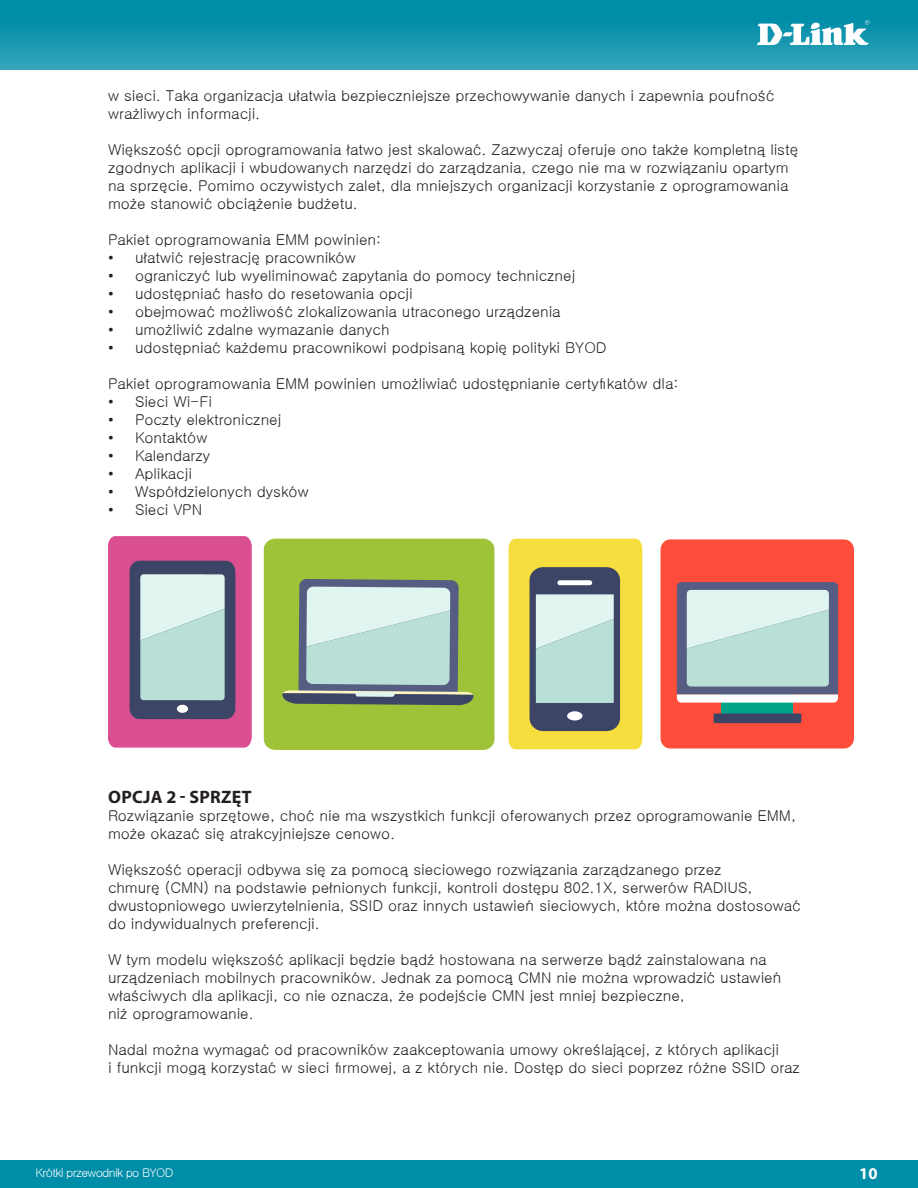
<style>
.page{position:relative;width:918px;height:1188px;background:#fff}
.page>*{position:absolute;margin:0;border:0;box-sizing:border-box;transform-origin:0 0}
.t1{font:700 18px "Myriad Pro";letter-spacing:.015em;color:#231f20}
.t2{font:700 16.5px "Myriad Pro";color:#fff}
.t3{font:15px/18px "Gulim";letter-spacing:-.005em;color:#231f20}
.t4{font:12px "Gulim";letter-spacing:-.06em;color:#fff}
</style>
<div class="page">
<div style="left:0;top:0;width:918px;height:69px;background:linear-gradient(to bottom,#0088a4,#32a3b8)"></div>
<div style="left:0;top:1160px;width:918px;height:28px;background:#008da8"></div>
<svg style="left:757px;top:20px;width:113px;height:25px"></svg>
<div style="left:264px;top:539px;width:230px;height:211px;background:#9ec238;border-radius:11px"></div>
<svg style="left:282px;top:579px;width:192px;height:126px;background:#a4bdac"></svg>
<svg style="left:509px;top:539px;width:133px;height:210px;background:#bfc078"></svg>
<svg style="left:108px;top:536px;width:144px;height:211px;background:#b483a3"></svg>
<div style="left:661px;top:539px;width:193px;height:210px;background:#ff4d3b;border-radius:10px"></div>
<div style="left:722px;top:691px;width:71px;height:28px;background:#00a387"></div>
<div style="left:714px;top:713px;width:87px;height:10px;background:#3d4566"></div>
<svg style="left:677px;top:582px;width:161px;height:121px;background:#b2c9cc"></svg>
<p class="t3" style="left:108px;top:87px;width:668px">w sieci. Taka organizacja ułatwia bezpieczniejsze przechowywanie danych i zapewnia poufność wrażliwych informacji.</p>
<p class="t3" style="left:108px;top:141px;width:692px">Większość opcji oprogramowania łatwo jest skalować. Zazwyczaj oferuje ono także kompletną listę zgodnych aplikacji i wbudowanych narzędzi do zarządzania, czego nie ma w rozwiązaniu opartym na sprzęcie. Pomimo oczywistych zalet, dla mniejszych organizacji korzystanie z oprogramowania może stanowić obciążenie budżetu.</p>
<p class="t3" style="left:108px;top:231px;width:275px">Pakiet oprogramowania EMM powinien:</p>
<p class="t3" style="left:108px;top:249px;width:250px">• ułatwić rejestrację pracowników</p>
<p class="t3" style="left:108px;top:267px;width:469px">• ograniczyć lub wyeliminować zapytania do pomocy technicznej</p>
<p class="t3" style="left:108px;top:285px;width:306px">• udostępniać hasło do resetowania opcji</p>
<p class="t3" style="left:108px;top:303px;width:454px">• obejmować możliwość zlokalizowania utraconego urządzenia</p>
<p class="t3" style="left:108px;top:321px;width:283px">• umożliwić zdalne wymazanie danych</p>
<p class="t3" style="left:108px;top:339px;width:500px">• udostępniać każdemu pracownikowi podpisaną kopię polityki BYOD</p>
<p class="t3" style="left:108px;top:375px;width:572px">Pakiet oprogramowania EMM powinien umożliwiać udostępnianie certyfikatów dla:</p>
<p class="t3" style="left:108px;top:393px;width:106px">• Sieci Wi-Fi</p>
<p class="t3" style="left:108px;top:411px;width:175px">• Poczty elektronicznej</p>
<p class="t3" style="left:108px;top:429px;width:101px">• Kontaktów</p>
<p class="t3" style="left:108px;top:447px;width:104px">• Kalendarzy</p>
<p class="t3" style="left:108px;top:465px;width:85px">• Aplikacji</p>
<p class="t3" style="left:108px;top:483px;width:203px">• Współdzielonych dysków</p>
<p class="t3" style="left:108px;top:501px;width:96px">• Sieci VPN</p>
<p class="t1" style="left:108px;top:785px;width:145px">OPCJA 2 - SPRZĘT</p>
<p class="t3" style="left:108px;top:807px;width:690px">Rozwiązanie sprzętowe, choć nie ma wszystkich funkcji oferowanych przez oprogramowanie EMM, może okazać się atrakcyjniejsze cenowo.</p>
<p class="t3" style="left:108px;top:861px;width:694px">Większość operacji odbywa się za pomocą sieciowego rozwiązania zarządzanego przez<br>chmurę (CMN) na podstawie pełnionych funkcji, kontroli dostępu 802.1X, serwerów RADIUS, dwustopniowego uwierzytelnienia, SSID oraz innych ustawień sieciowych, które można dostosować do indywidualnych preferencji.</p>
<p class="t3" style="left:108px;top:951px;width:676px">W tym modelu większość aplikacji będzie bądź hostowana na serwerze bądź zainstalowana na urządzeniach mobilnych pracowników. Jednak za pomocą CMN nie można wprowadzić ustawień właściwych dla aplikacji, co nie oznacza, że podejście CMN jest mniej bezpieczne,<br>niż oprogramowanie.</p>
<p class="t3" style="left:108px;top:1041px;width:694px">Nadal można wymagać od pracowników zaakceptowania umowy określającej, z których aplikacji<br>i funkcji mogą korzystać w sieci firmowej, a z których nie. Dostęp do sieci poprzez różne SSID oraz</p>
<p class="t4" style="left:36px;top:1167px;width:139px">Krótki przewodnik po BYOD</p>
<p class="t2" style="left:859px;top:1163px;width:20px">10</p>
</div>
